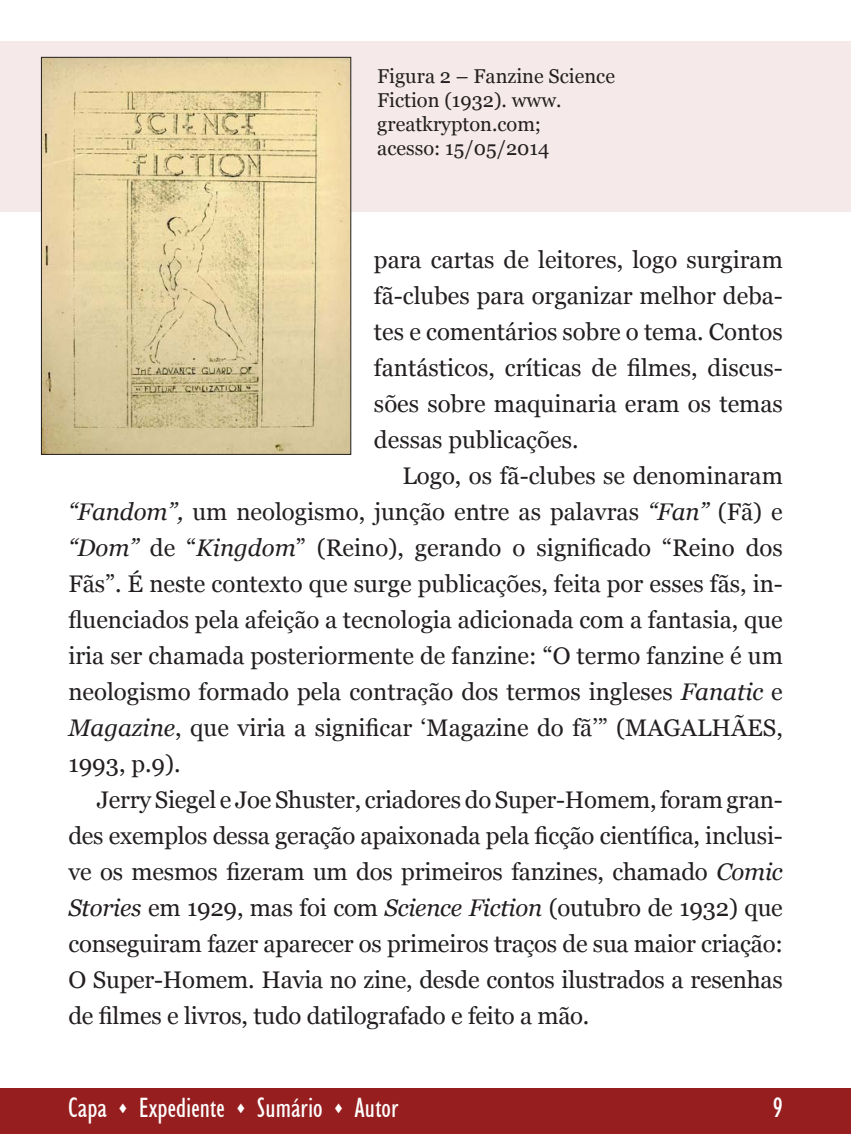
<style>
.page{position:relative;width:851px;height:1134px;background:#fff}
.page>*{position:absolute;margin:0;border:0;box-sizing:border-box;transform-origin:0 0}
.t1{font:condensed 28px "Humanist 521 BT";color:#fff}
.t2{font:24px/36px "Georgia";color:#231f20;text-align:justify}
.t3{font:20px/24px "Georgia";color:#231f20}
.s1{font-style:italic}
</style>
<div class="page">
<div style="left:0;top:1089px;width:850px;height:45px;background:#961e1e"></div>
<div style="left:0;top:41px;width:850px;height:171px;background:#f5e9e9"></div>
<img style="left:43px;top:59px;width:306px;height:394px">
<div style="left:41px;top:57px;width:310px;height:398px;border:1px solid #231f20"></div>
<p class="t3" style="left:377px;top:65px;width:239px">Figura 2 – Fanzine Science<br>Fiction (1932). www. greatkrypton.com;<br>acesso: 15/05/2014</p>
<p class="t2" style="left:374px;top:242px;width:410px">para cartas de leitores, logo surgiram fã-clubes para organizar melhor deba&shy;tes e comentários sobre o tema. Contos fantásticos, críticas de filmes, discus&shy;sões sobre maquinaria eram os temas dessas publicações.</p>
<p class="t2" style="left:68px;top:458px;width:716px;text-indent:334px">Logo, os fã-clubes se denominaram <span class="s1">“Fandom”,</span> um neologismo, junção entre as palavras <span class="s1">“Fan”</span> (Fã) e <span class="s1">“Dom”</span> de “<span class="s1">Kingdom</span>” (Reino), gerando o significado “Reino dos Fãs”. É neste contexto que surge publicações, feita por esses fãs, in&shy;fluenciados pela afeição a tecnologia adicionada com a fantasia, que iria ser chamada posteriormente de fanzine: “O termo fanzine é um neologismo formado pela contração dos termos ingleses <span class="s1">Fanatic</span> e <span class="s1">Magazine</span>, que viria a significar ‘Magazine do fã’” (MAGALHÃES, 1993, p.9).</p>
<p class="t2" style="left:68px;top:782px;width:716px;text-indent:28px">Jerry Siegel e Joe Shuster, criadores do Super-Homem, foram gran&shy;des exemplos dessa geração apaixonada pela ficção científica, inclusi&shy;ve os mesmos fizeram um dos primeiros fanzines, chamado <span class="s1">Comic Stories</span> em 1929, mas foi com <span class="s1">Science Fiction</span> (outubro de 1932) que conseguiram fazer aparecer os primeiros traços de sua maior criação:<br>O Super-Homem. Havia no zine, desde contos ilustrados a resenhas de filmes e livros, tudo datilografado e feito a mão.</p>
<p class="t1" style="left:68px;top:1091px;width:332px">Capa ▲ Expediente ▲ Sumário ▲ Autor</p>
<p class="t1" style="left:772px;top:1091px;width:12px">9</p>
</div>
